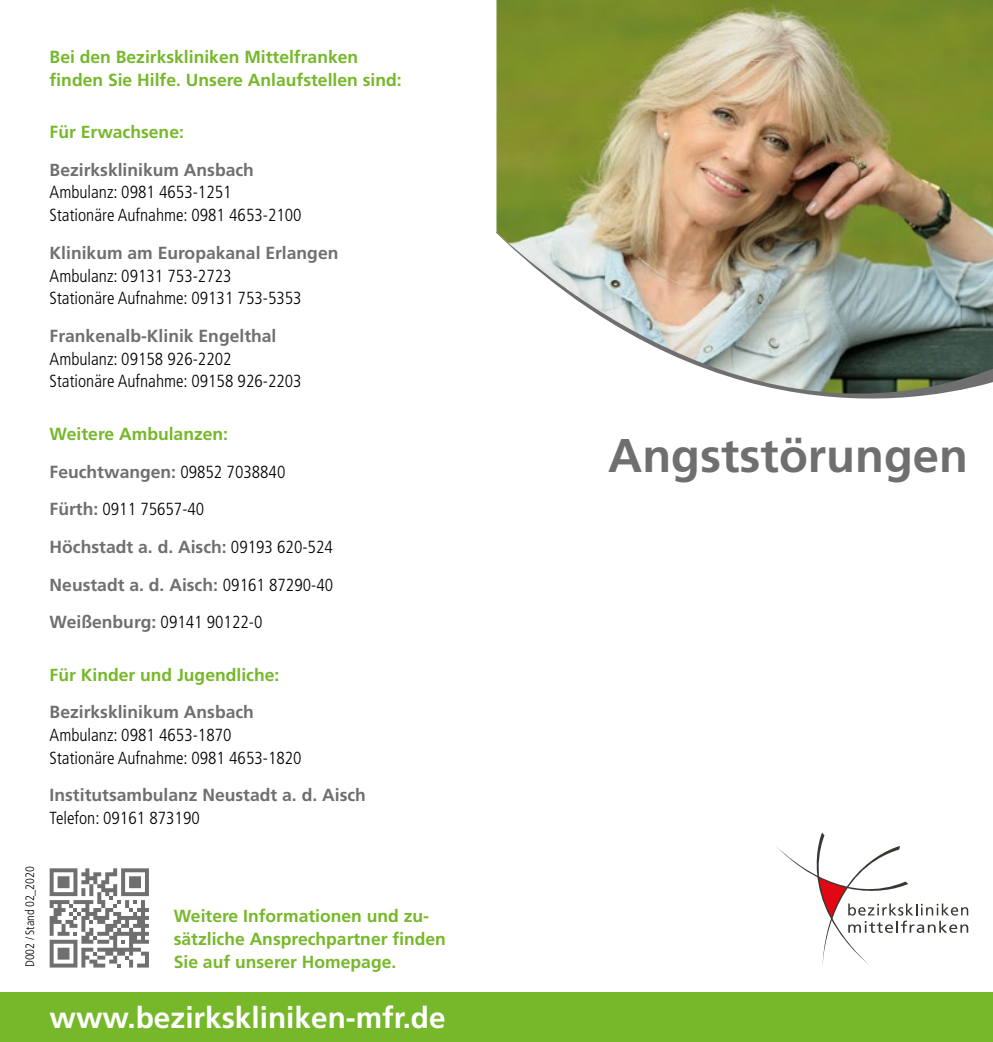
<style>
.page{position:relative;width:993px;height:1042px;background:#fff}
.page>*{position:absolute;margin:0;border:0;box-sizing:border-box;transform-origin:0 0}
.t1{font:700 47.25px "Frutiger";color:#706f6f}
.t2{font:700 29.75px "Frutiger";color:#fff}
.t3{font:700 17.5px/37.6px "Frutiger";color:#706f6f}
.t4{font:300 condensed 17.5px/22.8px "Frutiger";color:#000}
.t5{font:700 17.5px/22.8px "Frutiger";color:#76b82a}
.t6{font:300 condensed 12.25px "Frutiger";letter-spacing:-.01em;color:#000}
.s1{color:#76b82a}
.s2{font-weight:300;font-stretch:condensed;color:#000}
</style>
<div class="page">
<img style="left:496px;top:0;width:496px;height:218px">
<img style="left:496px;top:218px;width:496px;height:180px">
<svg style="left:50px;top:868px;width:99px;height:99px"></svg>
<svg style="left:777px;top:832px;width:190px;height:133px"></svg>
<div style="left:0;top:992px;width:992px;height:50px;background:#76b82a"></div>
<p class="t5" style="left:50px;top:45px;width:353px">Bei den Bezirkskliniken Mittelfranken finden Sie Hilfe. Unsere Anlaufstellen sind:</p>
<p class="t5" style="left:50px;top:121px;width:136px">Für Erwachsene:</p>
<p class="t3" style="left:50px;top:151px;width:206px">Bezirksklinikum Ansbach</p>
<p class="t4" style="left:50px;top:181px;width:253px">Ambulanz: 0981 4653-1251<br>Stationäre Aufnahme: 0981 4653-2100</p>
<p class="t3" style="left:50px;top:234px;width:290px">Klinikum am Europakanal Erlangen</p>
<p class="t4" style="left:50px;top:264px;width:253px">Ambulanz: 09131 753-2723<br>Stationäre Aufnahme: 09131 753-5353</p>
<p class="t3" style="left:50px;top:317px;width:228px">Frankenalb-Klinik Engelthal</p>
<p class="t4" style="left:50px;top:347px;width:253px">Ambulanz: 09158 926-2202<br>Stationäre Aufnahme: 09158 926-2203</p>
<p class="t3" style="left:50px;top:415px;width:285px"><span class="s1">Weitere Ambulanzen:<br></span>Feuchtwangen: <span class="s2">09852 7038840<br></span>Fürth: <span class="s2">0911 75657-40<br></span>Höchstadt a. d. Aisch: <span class="s2">09193 620-524<br></span>Neustadt a. d. Aisch: <span class="s2">09161 87290-40<br></span>Weißenburg: <span class="s2">09141 90122-0</span></p>
<p class="t5" style="left:50px;top:663px;width:231px">Für Kinder und Jugendliche:</p>
<p class="t3" style="left:50px;top:693px;width:206px">Bezirksklinikum Ansbach</p>
<p class="t4" style="left:50px;top:724px;width:253px">Ambulanz: 0981 4653-1870<br>Stationäre Aufnahme: 0981 4653-1820</p>
<p class="t3" style="left:50px;top:776px;width:317px">Institutsambulanz Neustadt a. d. Aisch</p>
<p class="t4" style="left:50px;top:807px;width:152px">Telefon: 09161 873190</p>
<p class="t6" style="left:23px;top:967px;width:102px;rotate:-90deg">D002 / Stand 02_2020</p>
<p class="t5" style="left:174px;top:904px;width:273px">Weitere Informationen und zu&shy;sätzliche Ansprechpartner finden</p>
<p class="t5" style="left:174px;top:950px;width:224px">Sie auf unserer Homepage.</p>
<h2 class="t2" style="left:50px;top:1000px;width:397px">www.bezirkskliniken-mfr.de</h2>
<h1 class="t1" style="left:608px;top:428px;width:361px">Angststörungen</h1>
</div>
